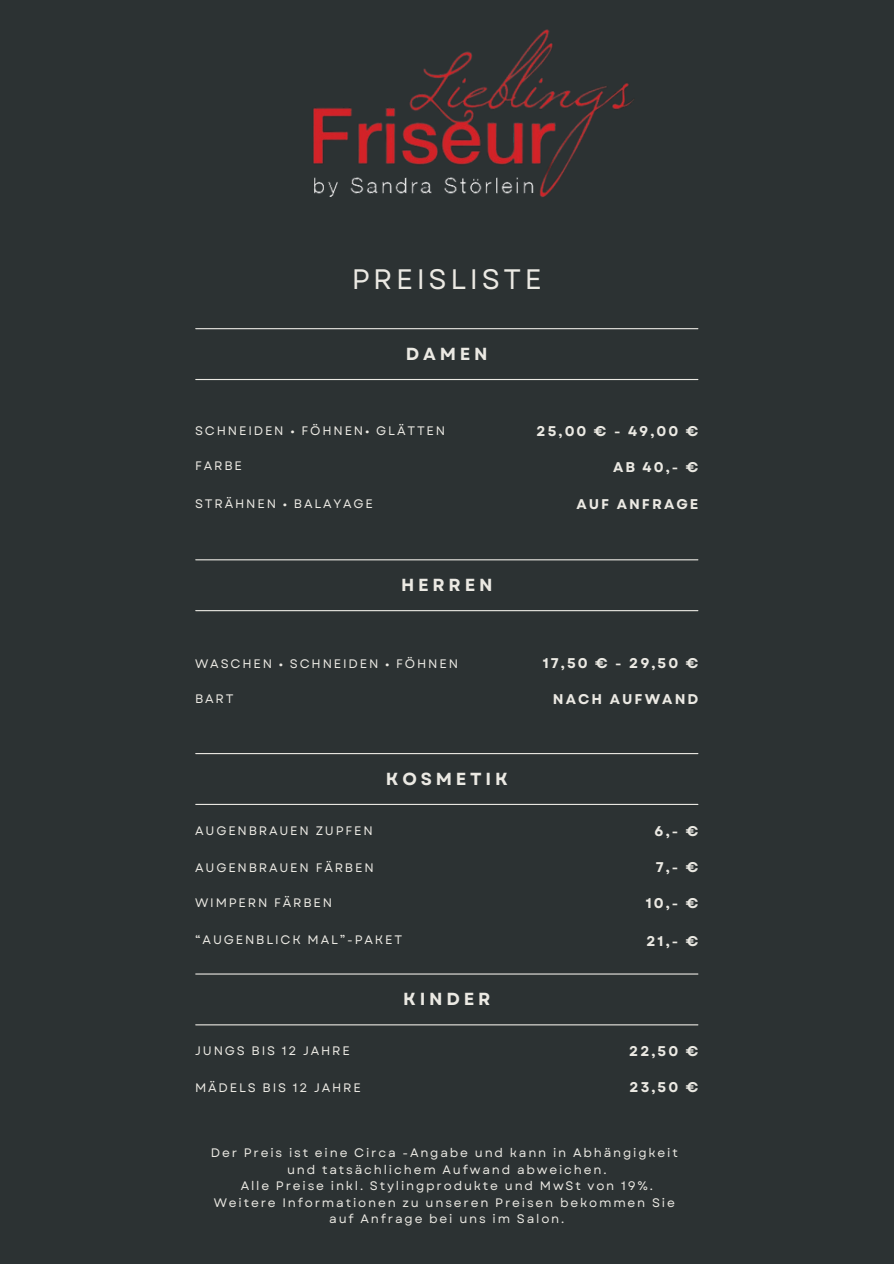
<style>
.page{position:relative;width:894px;height:1264px;background:#fff}
.page>*{position:absolute;margin:0;border:0;box-sizing:border-box;transform-origin:0 0}
.t1{font:28.2px "Garet";letter-spacing:.13em;color:#ebe9e3}
.t2{font:700 17.4px "Garet";letter-spacing:.22em;color:#ebe9e3}
.t3{font:700 14.1px "Garet";letter-spacing:.145em;color:#ebe9e3}
.t4{font:12.3px "Garet";letter-spacing:.15em;color:#ebe9e3}
</style>
<div class="page">
<div style="left:0;top:0;width:893px;height:1263px;background:#2c3233"></div>
<hr style="left:196px;top:328px;width:501px;height:1px;background:#ebe9e3">
<hr style="left:196px;top:559px;width:501px;height:1px;background:#ebe9e3">
<hr style="left:196px;top:379px;width:501px;height:1px;background:#ebe9e3">
<hr style="left:196px;top:610px;width:501px;height:1px;background:#ebe9e3">
<hr style="left:196px;top:753px;width:501px;height:1px;background:#ebe9e3">
<hr style="left:196px;top:803px;width:501px;height:2px;background:#ebe9e3">
<hr style="left:196px;top:973px;width:501px;height:1px;background:#ebe9e3">
<hr style="left:196px;top:1024px;width:501px;height:1px;background:#ebe9e3">
<img style="left:313px;top:29px;width:321px;height:169px">
<h4 class="t1" style="left:351px;top:258px;width:192px">PREISLISTE</h4>
<p class="t2" style="left:406px;top:341px;width:83px">DAMEN</p>
<h2 class="t4" style="left:195px;top:422px;width:251px">SCHNEIDEN • FÖHNEN• GLÄTTEN</h2>
<h4 class="t4" style="left:195px;top:457px;width:48px">FARBE</h4>
<h3 class="t4" style="left:195px;top:495px;width:179px">STRÄHNEN • BALAYAGE</h3>
<h1 class="t2" style="left:401px;top:572px;width:93px">HERREN</h1>
<h4 class="t4" style="left:195px;top:654px;width:264px">WASCHEN • SCHNEIDEN • FÖHNEN</h4>
<h3 class="t4" style="left:195px;top:689px;width:40px">BART</h3>
<h4 class="t2" style="left:386px;top:766px;width:123px">KOSMETIK</h4>
<h4 class="t4" style="left:195px;top:821px;width:179px">AUGENBRAUEN ZUPFEN</h4>
<h3 class="t4" style="left:195px;top:858px;width:180px">AUGENBRAUEN FÄRBEN</h3>
<h4 class="t4" style="left:195px;top:893px;width:138px">WIMPERN FÄRBEN</h4>
<h3 class="t4" style="left:195px;top:931px;width:208px">“AUGENBLICK MAL”-PAKET</h3>
<h2 class="t4" style="left:195px;top:1041px;width:156px">JUNGS BIS 12 JAHRE</h2>
<h4 class="t4" style="left:195px;top:1078px;width:167px">MÄDELS BIS 12 JAHRE</h4>
<h3 class="t2" style="left:403px;top:986px;width:89px">KINDER</h3>
<h2 class="t3" style="left:536px;top:420px;width:163px">25,00 € - 49,00 €</h2>
<h3 class="t3" style="left:613px;top:456px;width:87px">AB 40,- €</h3>
<h4 class="t3" style="left:576px;top:494px;width:124px">AUF ANFRAGE</h4>
<h4 class="t3" style="left:542px;top:652px;width:157px">17,50 € - 29,50 €</h4>
<h3 class="t3" style="left:552px;top:688px;width:147px">NACH AUFWAND</h3>
<h3 class="t3" style="left:654px;top:820px;width:45px">6,- €</h3>
<h2 class="t3" style="left:655px;top:856px;width:44px">7,- €</h2>
<h4 class="t3" style="left:645px;top:892px;width:54px">10,- €</h4>
<h3 class="t3" style="left:646px;top:930px;width:53px">21,- €</h3>
<h3 class="t3" style="left:629px;top:1041px;width:71px">22,50 €</h3>
<h4 class="t3" style="left:629px;top:1077px;width:70px">23,50 €</h4>
<h3 class="t4" style="left:211px;top:1144px;width:468px">Der Preis ist eine Circa -Angabe und kann in Abhängigkeit</h3>
<p class="t4" style="left:287px;top:1160px;width:321px">und tatsächlichem Aufwand abweichen.</p>
<p class="t4" style="left:241px;top:1176px;width:413px">Alle Preise inkl. Stylingprodukte und MwSt von 19%.</p>
<p class="t4" style="left:214px;top:1193px;width:462px">Weitere Informationen zu unseren Preisen bekommen Sie</p>
<p class="t4" style="left:329px;top:1209px;width:236px">auf Anfrage bei uns im Salon.</p>
</div>
